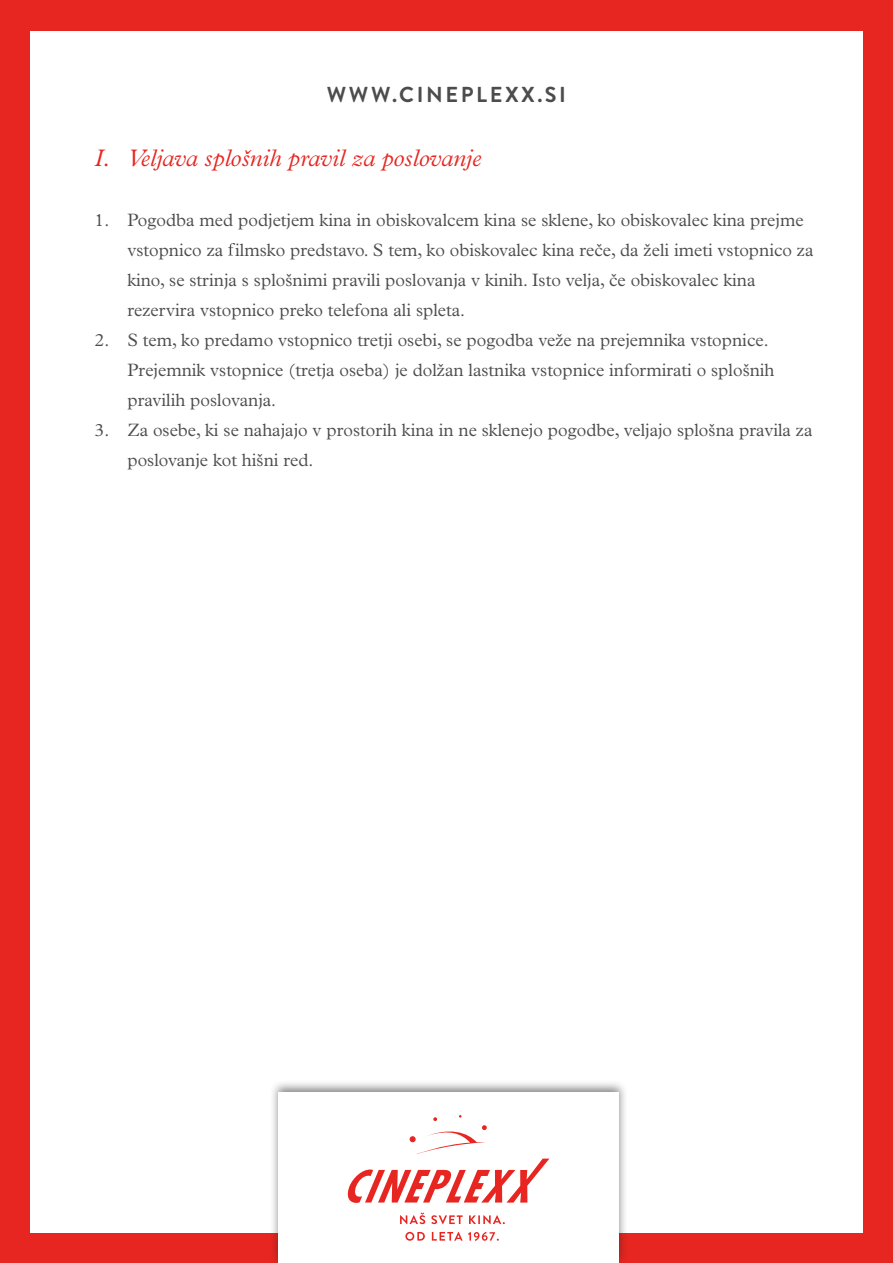
<style>
.page{position:relative;width:893px;height:1263px;background:#e72621}
.page>*{position:absolute;margin:0;border:0;box-sizing:border-box;transform-origin:0 0}
.t1{font:italic 300 24px "Plantin Std";color:#e72621}
.t2{font:700 21.6px "Brandon Grotesque";letter-spacing:.12em;color:#4d4b4d}
.t3{font:300 18px/30px "Plantin Std";color:#4d4b4d}
</style>
<div class="page">
<div style="left:30px;top:31px;width:832px;height:1201px;background:#fff"></div>
<div style="left:270px;top:1080px;width:358px;height:183px;background:#231f20;opacity:.55"></div>
<div style="left:279px;top:1093px;width:340px;height:170px;background:#fff"></div>
<svg style="left:400px;top:1212px;width:25px;height:12px"></svg>
<svg style="left:431px;top:1215px;width:32px;height:9px"></svg>
<svg style="left:469px;top:1215px;width:36px;height:9px"></svg>
<svg style="left:405px;top:1232px;width:20px;height:9px"></svg>
<svg style="left:432px;top:1232px;width:67px;height:9px"></svg>
<svg style="left:347px;top:1115px;width:202px;height:88px"></svg>
<svg style="left:228px;top:243px;width:7px;height:12px"></svg>
<p class="t2" style="left:327px;top:80px;width:241px">WWW.CINEPLEXX.SI</p>
<h1 class="t1" style="left:95px;top:144px;width:388px">I. Veljava splošnih pravil za poslovanje</h1>
<p class="t3" style="left:127px;top:205px;width:688px;text-indent:-33px">1. Pogodba med podjetjem kina in obiskovalcem kina se sklene, ko obiskovalec kina prejme vstopnico za ilmsko predstavo. S tem, ko obiskovalec kina reče, da želi imeti vstopnico za kino, se strinja s splošnimi pravili poslovanja v kinih. Isto velja, če obiskovalec kina rezervira vstopnico preko telefona ali spleta.</p>
<p class="t3" style="left:127px;top:325px;width:649px;text-indent:-33px">2. S tem, ko predamo vstopnico tretji osebi, se pogodba veže na prejemnika vstopnice.<br>Prejemnik vstopnice (tretja oseba) je dolžan lastnika vstopnice informirati o splošnih pravilih poslovanja.</p>
<p class="t3" style="left:127px;top:415px;width:687px;text-indent:-33px">3. Za osebe, ki se nahajajo v prostorih kina in ne sklenejo pogodbe, veljajo splošna pravila za poslovanje kot hišni red.</p>
</div>
